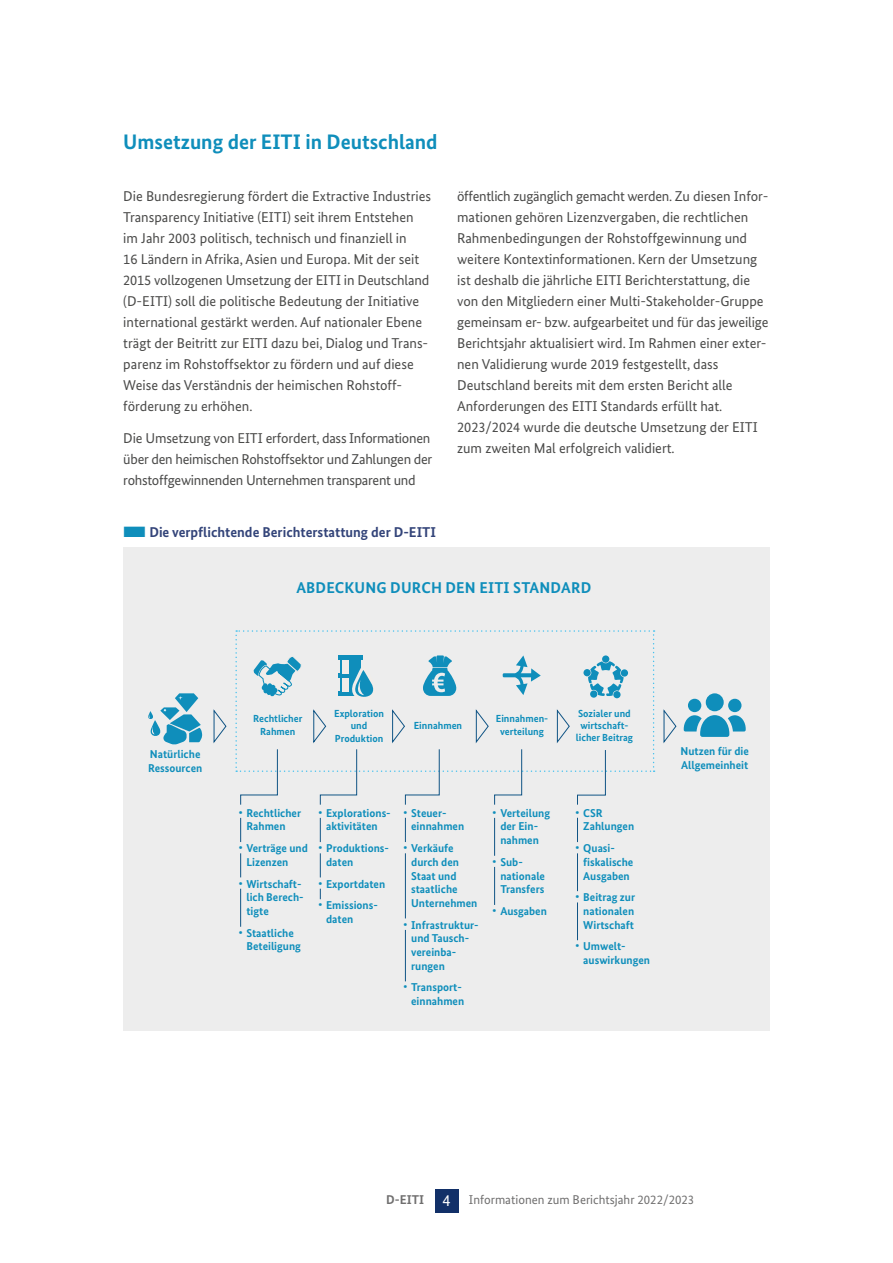
<style>
.page{position:relative;width:893px;height:1263px;background:#fff}
.page>*{position:absolute;margin:0;border:0;box-sizing:border-box;transform-origin:0 0}
.t1{font:700 21px "Bundes Sans";color:#0f8ebb}
.t2{font:700 15.6px "Bundes Sans";letter-spacing:.01em;color:#0f8ebb}
.t3{font:14.25px/21px "Bundes Sans";color:#4a4a49}
.t4{font:14.25px/21px "Bundes Sans";letter-spacing:-.02em;color:#4a4a49}
.t5{font:700 14.25px "Bundes Sans";color:#334479}
.t6{font:12.75px "Bundes Sans";color:#706f6f}
.t7{font:700 11.4px/13.6px "Bundes Sans";color:#0f8ebb}
.t8{font:700 10.2px/12.3px "Bundes Sans";color:#0f8ebb;text-align:center}
.s1{color:#0f8ebb}
.s2{font-weight:400;font-size:13.5px}
.s3{font-weight:700}
.s4{font-size:16.5px;color:#fff}
</style>
<div class="page">
<div style="left:435px;top:1189px;width:24px;height:24px;background:#123068"></div>
<div style="left:123px;top:548px;width:647px;height:483px;background:#ededed"></div>
<svg style="left:213px;top:710px;width:14px;height:34px"></svg>
<svg style="left:663px;top:710px;width:14px;height:34px"></svg>
<svg style="left:148px;top:693px;width:54px;height:52px"></svg>
<svg style="left:235px;top:630px;width:420px;height:175px"></svg>
<svg style="left:684px;top:715px;width:62px;height:22px"></svg>
<div style="left:728px;top:699px;width:13px;height:13px;background:#0f8ebb;border-radius:50%"></div>
<div style="left:688px;top:699px;width:13px;height:13px;background:#0f8ebb;border-radius:50%"></div>
<div style="left:706px;top:693px;width:18px;height:18px;background:#0f8ebb;border-radius:50%"></div>
<svg style="left:240px;top:818px;width:1px;height:24px"></svg>
<svg style="left:320px;top:818px;width:1px;height:24px"></svg>
<svg style="left:320px;top:853px;width:1px;height:24px"></svg>
<svg style="left:405px;top:818px;width:1px;height:24px"></svg>
<hr style="left:494px;top:818px;width:1px;height:38px;background:#105485">
<svg style="left:577px;top:818px;width:1px;height:24px"></svg>
<hr style="left:577px;top:853px;width:1px;height:38px;background:#105485">
<hr style="left:577px;top:902px;width:1px;height:38px;background:#105485">
<hr style="left:405px;top:853px;width:1px;height:65px;background:#105485">
<hr style="left:494px;top:867px;width:1px;height:38px;background:#105485">
<svg style="left:240px;top:853px;width:1px;height:24px"></svg>
<hr style="left:240px;top:889px;width:1px;height:38px;background:#105485">
<hr style="left:405px;top:930px;width:1px;height:51px;background:#105485">
<h1 class="t1" style="left:123px;top:129px;width:316px">Umsetzung der EITI in Deutschland</h1>
<p class="t3" style="left:123px;top:186px;width:309px">Die Bundesregierung fördert die Extractive Industries Transparency Initiative (EITI) seit ihrem Entstehen im Jahr 2003 politisch, technisch und finanziell in<br>16 Ländern in Afrika, Asien und Europa. Mit der seit 2015 vollzogenen Umsetzung der EITI in Deutschland (D-EITI) soll die politische Bedeutung der Initiative international gestärkt werden. Auf nationaler Ebene trägt der Beitritt zur EITI dazu bei, Dialog und Trans&shy;parenz im Rohstoffsektor zu fördern und auf diese Weise das Verständnis der heimischen Rohstoff&shy;förderung zu erhöhen.</p>
<p class="t4" style="left:123px;top:427px;width:311px">Die Umsetzung von EITI erfordert, dass Informationen über den heimischen Rohstoffsektor und Zahlungen der rohstoffgewinnenden Unternehmen transparent und</p>
<p class="t5" style="left:123px;top:523px;width:314px"><span class="s1">■</span>Die verpflichtende Berichterstattung der D-EITI</p>
<p class="t3" style="left:457px;top:186px;width:313px">öffentlich zugänglich gemacht werden. Zu diesen Infor&shy;mationen gehören Lizenzvergaben, die rechtlichen Rahmenbedingungen der Rohstoffgewinnung und weitere Kontextinformationen. Kern der Umsetzung ist deshalb die jährliche EITI Berichterstattung, die von den Mitgliedern einer Multi-Stakeholder-Gruppe gemeinsam er- bzw. aufgearbeitet und für das jeweilige Berichtsjahr aktualisiert wird. Im Rahmen einer exter&shy;nen Validierung wurde 2019 festgestellt, dass Deutschland bereits mit dem ersten Bericht alle Anforderungen des EITI Standards erfüllt hat.<br>2023/2024 wurde die deutsche Umsetzung der EITI zum zweiten Mal erfolgreich validiert.</p>
<p class="t2" style="left:296px;top:578px;width:296px">ABDECKUNG DURCH DEN EITI STANDARD</p>
<p class="t7" style="left:148px;top:747px;width:56px">Natürliche<br>Ressourcen</p>
<p class="t8" style="left:253px;top:713px;width:51px">Rechtlicher<br>Rahmen</p>
<p class="t8" style="left:334px;top:707px;width:51px">Exploration und<br>Produktion</p>
<p class="t8" style="left:414px;top:719px;width:50px">Einnahmen</p>
<p class="t8" style="left:496px;top:713px;width:54px">Einnahmen&shy;verteilung</p>
<p class="t8" style="left:576px;top:707px;width:59px">Sozialer und wirtschaft&shy;licher Beitrag</p>
<p class="t7" style="left:246px;top:806px;width:56px;text-indent:-8px"><span class="s2">•</span> Rechtlicher<br>Rahmen</p>
<p class="t7" style="left:246px;top:841px;width:63px;text-indent:-8px"><span class="s2">•</span> Verträge und<br>Lizenzen</p>
<p class="t7" style="left:246px;top:877px;width:59px;text-indent:-8px"><span class="s2">•</span> Wirtschaft&shy;lich Berech&shy;tigte</p>
<p class="t7" style="left:246px;top:926px;width:56px;text-indent:-8px"><span class="s2">•</span> Staatliche<br>Beteiligung</p>
<p class="t7" style="left:318px;top:806px;width:73px;text-align:center"><span class="s2">•</span> Explorations&shy;aktivitäten</p>
<p class="t7" style="left:326px;top:841px;width:64px;text-indent:-8px"><span class="s2">•</span> Produktions&shy;daten</p>
<p class="t7" style="left:318px;top:877px;width:69px"><span class="s2">•</span> Exportdaten</p>
<p class="t7" style="left:326px;top:898px;width:52px;text-indent:-8px"><span class="s2">•</span> Emissions&shy;daten</p>
<p class="t7" style="left:411px;top:806px;width:55px;text-indent:-8px"><span class="s2">•</span> Steuer&shy;einnahmen</p>
<p class="t7" style="left:411px;top:841px;width:68px;text-indent:-8px"><span class="s2">•</span> Verkäufe durch den<br>Staat und staatliche<br>Unternehmen</p>
<p class="t7" style="left:411px;top:918px;width:69px;text-indent:-8px"><span class="s2">•</span> Infrastruktur&shy;und Tausch&shy;vereinba&shy;rungen</p>
<p class="t7" style="left:411px;top:980px;width:55px;text-indent:-8px"><span class="s2">•</span> Transport&shy;einnahmen</p>
<p class="t7" style="left:492px;top:806px;width:59px;text-align:center"><span class="s2">•</span> Verteilung der Ein&shy;nahmen</p>
<p class="t7" style="left:500px;top:855px;width:46px;text-indent:-8px"><span class="s2">•</span> Sub&shy;nationale<br>Transfers</p>
<p class="t7" style="left:492px;top:904px;width:56px"><span class="s2">•</span> Ausgaben</p>
<p class="t7" style="left:583px;top:806px;width:52px;text-indent:-8px"><span class="s2">•</span> CSR<br>Zahlungen</p>
<p class="t7" style="left:583px;top:841px;width:52px;text-indent:-8px"><span class="s2">•</span> Quasi&shy;fiskalische<br>Ausgaben</p>
<p class="t7" style="left:583px;top:890px;width:53px;text-align:justify;text-indent:-8px"><span class="s2">•</span> Beitrag zur nationalen Wirtschaft</p>
<p class="t7" style="left:583px;top:939px;width:68px;text-indent:-8px"><span class="s2">•</span> Umwelt&shy;auswirkungen</p>
<p class="t7" style="left:680px;top:744px;width:70px">Nutzen für die<br>Allgemeinheit</p>
<p class="t6" style="left:386px;top:1192px;width:310px"><span class="s3">D-EITI</span> <span class="s4">4</span> Informationen zum Berichtsjahr 2022/2023</p>
</div>
